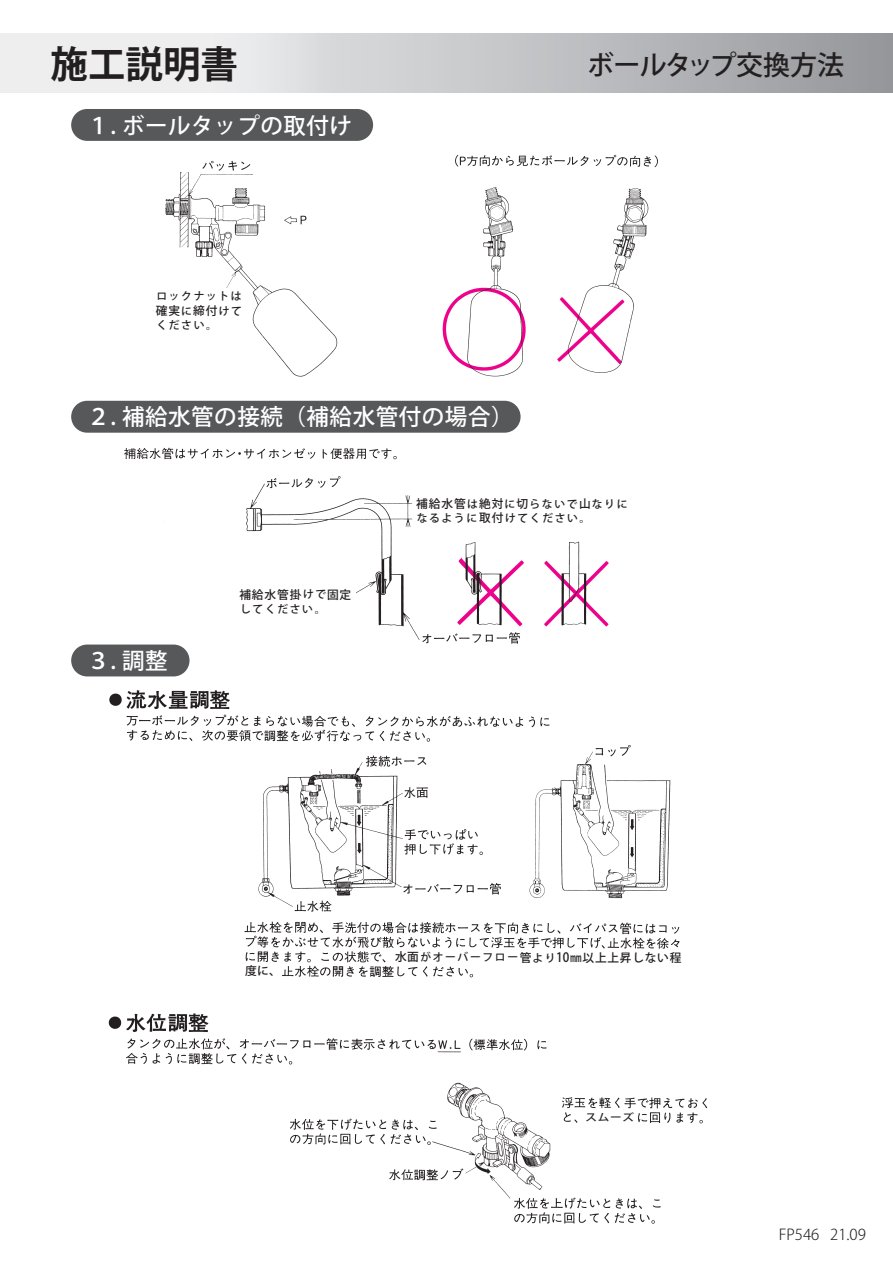
<style>
.page{position:relative;width:893px;height:1263px;background:#fff}
.page>*{position:absolute;margin:0;border:0;box-sizing:border-box;transform-origin:0 0}
.t1{font:700 37.5px "Koz Go Pr 6 N";color:#231f20}
.t2{font:500 27px "Koz Go Pr 6 N";letter-spacing:-.02em;color:#231f20}
.t3{font:500 22.5px "Koz Go Pro";letter-spacing:.025em;color:#fff}
.t4{font:300 15px "Koz Go Pro";color:#231f20}
.t5{font:500 11.7px "Koz Go Pro";letter-spacing:.065em;color:#231f20}
.t6{font:500 10.8px/14.7px "Koz Go Pro";letter-spacing:.15em;color:#231f20}
.t7{font:500 10.2px "Koz Go Pro";color:#231f20;scale:1.13 1}
.s1{font-size:10.8px}
.s2{font-size:11.7px}
.s3{font-size:12.9px}
</style>
<div class="page">
<img style="left:153px;top:160px;width:185px;height:217px">
<img style="left:455px;top:154px;width:203px;height:112px">
<img style="left:442px;top:266px;width:192px;height:111px">
<img style="left:246px;top:475px;width:334px;height:169px">
<img style="left:439px;top:547px;width:170px;height:97px">
<img style="left:124px;top:447px;width:273px;height:13px">
<img style="left:258px;top:745px;width:413px;height:167px">
<div style="left:209px;top:727px;width:339px;height:24px;background:#fff"></div>
<img style="left:244px;top:921px;width:436px;height:57px">
<div style="left:551px;top:967px;width:28px;height:13px;background:#fff"></div>
<img style="left:109px;top:690px;width:441px;height:51px">
<div style="left:524px;top:734px;width:14px;height:15px;background:#fff"></div>
<img style="left:290px;top:1082px;width:418px;height:142px">
<img style="left:108px;top:1013px;width:439px;height:52px">
<div style="left:71px;top:109px;width:302px;height:32px;background:#57585a;border-radius:16px"></div>
<div style="left:71px;top:644px;width:119px;height:32px;background:#57585a;border-radius:16px"></div>
<div style="left:71px;top:401px;width:450px;height:32px;background:#57585a;border-radius:16px"></div>
<div style="left:0;top:33px;width:893px;height:59px;background:linear-gradient(to right,#fdfdfd,#999b9f)"></div>
<div style="left:585px;top:1111px;width:50px;height:12px;background:#fff"></div>
<div style="left:241px;top:964px;width:35px;height:16px;background:#fff"></div>
<div style="left:393px;top:949px;width:294px;height:15px;background:#fff"></div>
<div style="left:414px;top:490px;width:220px;height:41px;background:#fff"></div>
<div style="left:235px;top:578px;width:121px;height:44px;background:#fff"></div>
<div style="left:154px;top:290px;width:92px;height:50px;background:#fff"></div>
<h1 class="t1" style="left:51px;top:43px;width:189px">施工説明書</h1>
<h2 class="t2" style="left:587px;top:50px;width:259px">ボールタップ交換方法</h2>
<h3 class="t3" style="left:87px;top:111px;width:266px">１. ボールタップの取付け</h3>
<p class="t6" style="left:156px;top:290px;width:87px">ロックナットは</p>
<p class="t5" style="left:156px;top:303px;width:88px">確実<span class="s1">に</span>締付<span class="s1">けて</span></p>
<p class="t6" style="left:156px;top:318px;width:62px">ください。</p>
<h3 class="t3" style="left:87px;top:403px;width:428px">２. 補給水管の接続（補給水管付の場合）</h3>
<h3 class="t3" style="left:87px;top:646px;width:82px">３. 調整</h3>
<p class="t5" style="left:239px;top:587px;width:113px">補給水管掛<span class="s1">けで</span>固定</p>
<p class="t6" style="left:240px;top:602px;width:87px">してください。</p>
<p class="t6" style="left:416px;top:497px;width:213px"><span class="s2">補給水管</span>は<span class="s2">絶対</span>に<span class="s2">切</span>らないで<span class="s2">山</span>なりになるように<span class="s2">取付</span>けてください。</p>
<p class="t5" style="left:245px;top:963px;width:37px">度に、</p>
<p class="t5" style="left:395px;top:950px;width:288px">水面<span class="s1">がオーバーフロー</span>管<span class="s1">より</span><span class="s3">10</span>㎜以上上昇しない程</p>
<p class="t7" style="left:585px;top:1110px;width:45px">スムーズ</p>
<h3 class="t4" style="left:779px;top:1225px;width:89px">FP546 21.09</h3>
</div>
